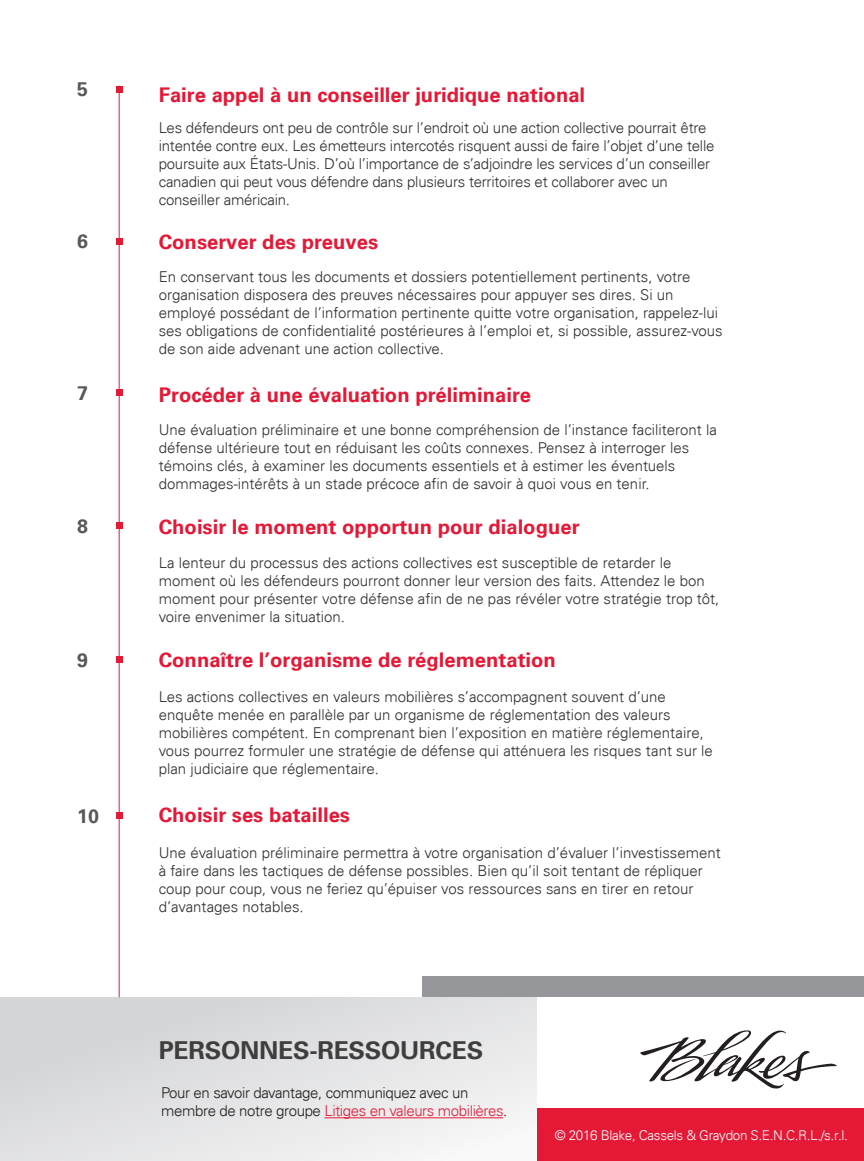
<style>
.page{position:relative;width:864px;height:1161px;background:#fff}
.page>*{position:absolute;margin:0;border:0;box-sizing:border-box;transform-origin:0 0}
.t1{font:700 24.75px "Univers 65";letter-spacing:-.01em;color:#3e3e3f}
.t2{font:700 20.25px "Univers 65";color:#e51836}
.t3{font:700 19.5px "Univers 65";color:#57585a}
.t4{font:300 15px/18px "Univers 45";color:#312f30}
.t5{font:300 15px/18px "Univers 45";letter-spacing:-.025em;color:#231f20}
.t6{font:300 13.5px "Univers 45";letter-spacing:-.025em;color:#fff}
.s1{color:#e51836}
</style>
<div class="page">
<div style="left:0;top:997px;width:537px;height:164px;background:linear-gradient(to right,#d6d7d9,#eeeff0)"></div>
<div style="left:537px;top:1109px;width:327px;height:52px;background:#e51836"></div>
<svg style="left:640px;top:1030px;width:197px;height:59px"></svg>
<div style="left:422px;top:977px;width:442px;height:20px;background:#95979a"></div>
<div style="left:116px;top:86px;width:6px;height:7px;background:#e51836"></div>
<div style="left:116px;top:238px;width:6px;height:7px;background:#e51836"></div>
<svg style="left:116px;top:390px;width:6px;height:6px"></svg>
<div style="left:116px;top:522px;width:6px;height:7px;background:#e51836"></div>
<div style="left:116px;top:656px;width:6px;height:7px;background:#e51836"></div>
<hr style="left:119px;top:86px;width:1px;height:911px;background:#e51836">
<div style="left:116px;top:812px;width:6px;height:7px;background:#e51836"></div>
<hr style="left:324px;top:1117px;width:179px;height:1px;background:#e51836">
<h3 class="t3" style="left:77px;top:78px;width:12px">5</h3>
<h2 class="t2" style="left:159px;top:83px;width:428px">Faire appel à un conseiller juridique national</h2>
<p class="t4" style="left:159px;top:118px;width:557px">Les défendeurs ont peu de contrôle sur l’endroit où une action collective pourrait être intentée contre eux. Les émetteurs intercotés risquent aussi de faire l’objet d’une telle poursuite aux États-Unis. D’où l’importance de s’adjoindre les services d’un conseiller canadien qui peut vous défendre dans plusieurs territoires et collaborer avec un conseiller américain.</p>
<h3 class="t3" style="left:77px;top:230px;width:12px">6</h3>
<h2 class="t2" style="left:159px;top:230px;width:221px">Conserver des preuves</h2>
<p class="t4" style="left:159px;top:267px;width:566px">En conservant tous les documents et dossiers potentiellement pertinents, votre organisation disposera des preuves nécessaires pour appuyer ses dires. Si un employé possédant de l’information pertinente quitte votre organisation, rappelez-lui ses obligations de confidentialité postérieures à l’emploi et, si possible, assurez-vous de son aide advenant une action collective.</p>
<h3 class="t3" style="left:77px;top:382px;width:12px">7</h3>
<h2 class="t2" style="left:159px;top:383px;width:374px">Procéder à une évaluation préliminaire</h2>
<p class="t4" style="left:159px;top:420px;width:560px">Une évaluation préliminaire et une bonne compréhension de l’instance faciliteront la défense ultérieure tout en réduisant les coûts connexes. Pensez à interroger les témoins clés, à examiner les documents essentiels et à estimer les éventuels dommages-intérêts à un stade précoce afin de savoir à quoi vous en tenir.</p>
<h3 class="t3" style="left:77px;top:514px;width:12px">8</h3>
<h2 class="t2" style="left:159px;top:515px;width:422px">Choisir le moment opportun pour dialoguer</h2>
<p class="t4" style="left:159px;top:554px;width:562px">La lenteur du processus des actions collectives est susceptible de retarder le moment où les défendeurs pourront donner leur version des faits. Attendez le bon moment pour présenter votre défense afin de ne pas révéler votre stratégie trop tôt, voire envenimer la situation.</p>
<h3 class="t3" style="left:77px;top:648px;width:12px">9</h3>
<h2 class="t2" style="left:159px;top:648px;width:399px">Connaître l’organisme de réglementation</h2>
<p class="t4" style="left:159px;top:688px;width:556px">Les actions collectives en valeurs mobilières s’accompagnent souvent d’une enquête menée en parallèle par un organisme de réglementation des valeurs mobilières compétent. En comprenant bien l’exposition en matière réglementaire, vous pourrez formuler une stratégie de défense qui atténuera les risques tant sur le plan judiciaire que réglementaire.</p>
<h3 class="t3" style="left:77px;top:804px;width:23px">10</h3>
<h2 class="t2" style="left:159px;top:803px;width:193px">Choisir ses batailles</h2>
<p class="t4" style="left:159px;top:844px;width:564px">Une évaluation préliminaire permettra à votre organisation d’évaluer l’investissement à faire dans les tactiques de défense possibles. Bien qu’il soit tentant de répliquer coup pour coup, vous ne feriez qu’épuiser vos ressources sans en tirer en retour d’avantages notables.</p>
<h1 class="t1" style="left:159px;top:1036px;width:326px">PERSONNES-RESSOURCES</h1>
<p class="t5" style="left:161px;top:1084px;width:348px">Pour en savoir davantage, communiquez avec un membre de notre groupe <span class="s1">Litiges en valeurs mobilières</span>.</p>
<p class="t6" style="left:555px;top:1127px;width:295px">© 2016 Blake, Cassels &amp; Graydon S.E.N.C.R.L./s.r.l.</p>
</div>
